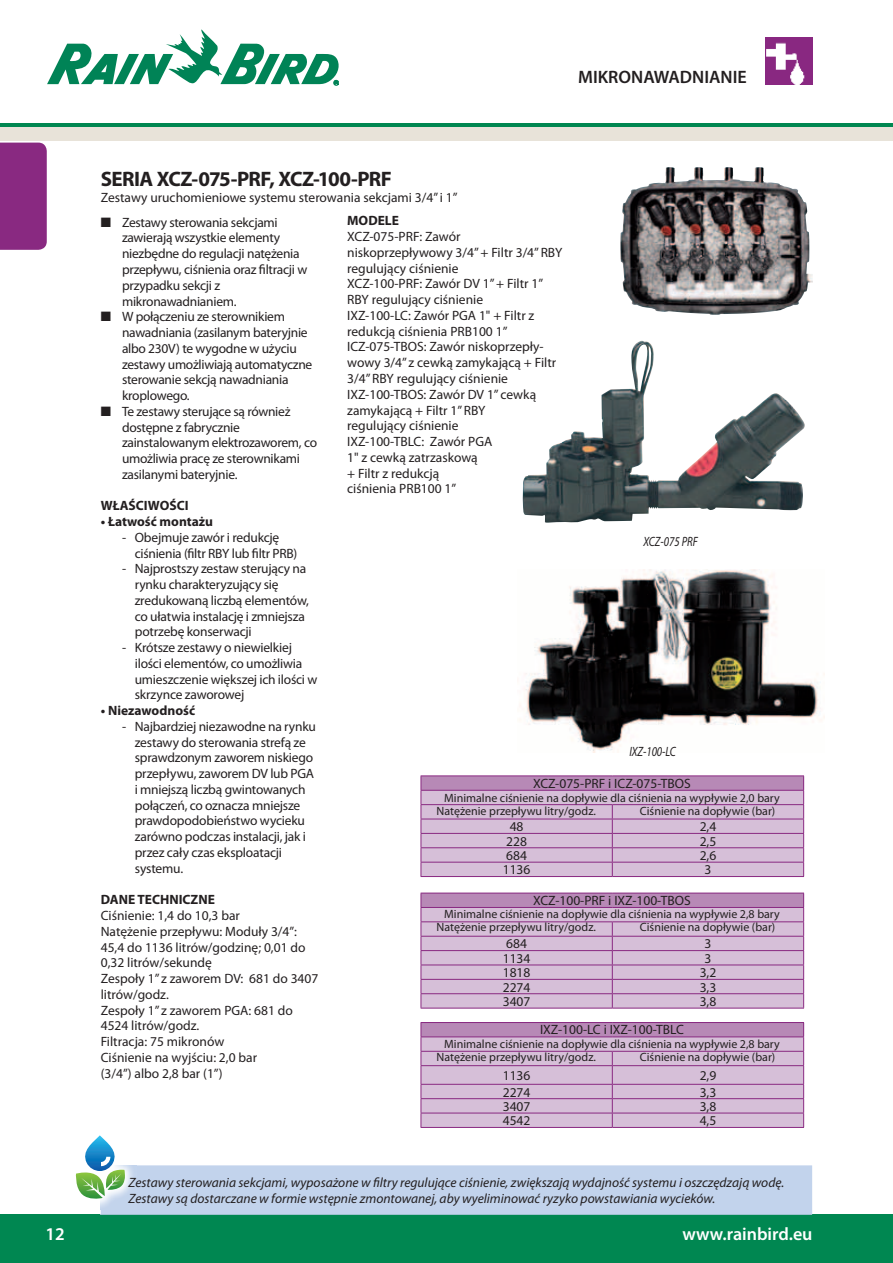
<style>
.page{position:relative;width:893px;height:1263px;background:#fff}
.page>*{position:absolute;margin:0;border:0;box-sizing:border-box;transform-origin:0 0}
.t1{font:700 21px "Myriad Pro";letter-spacing:-.035em;color:#231f20}
.t2{font:600 18px "Myriad Pro";color:#fff}
.t3{font:600 18px "Myriad Pro";color:#231f20}
.t4{font:13.5px/15.8px "Myriad Pro";letter-spacing:-.015em;color:#231f20}
.t5{font:italic 13.5px/15.8px "Myriad Pro";color:#231f20}
.t6{font:700 13.5px "Myriad Pro";color:#231f20}
.t7{font:italic 13.5px "Myriad Pro";color:#231f20;scale:.8 1}
.t8{font:12px/13.2px "Myriad Pro";color:#231f20}
</style>
<div class="page">
<div style="left:0;top:143px;width:47px;height:107px;background:#892981"></div>
<svg style="left:47px;top:29px;width:292px;height:57px"></svg>
<div style="left:0;top:123px;width:893px;height:5px;background:#008751"></div>
<div style="left:0;top:127px;width:893px;height:14px;background:#e8e3d9"></div>
<div style="left:0;top:1215px;width:893px;height:48px;background:#008751"></div>
<img style="left:766px;top:37px;width:46px;height:47px">
<img style="left:523px;top:341px;width:282px;height:182px">
<img style="left:620px;top:167px;width:185px;height:148px">
<svg style="left:75px;top:1135px;width:737px;height:80px"></svg>
<img style="left:520px;top:569px;width:298px;height:184px">
<hr style="left:421px;top:775px;width:191px;height:1px;background:#892981">
<hr style="left:612px;top:775px;width:192px;height:1px;background:#892981">
<svg style="left:421px;top:776px;width:383px;height:100px;background:#ccadcd"></svg>
<hr style="left:421px;top:876px;width:191px;height:1px;background:#892981">
<hr style="left:612px;top:876px;width:192px;height:1px;background:#892981">
<svg style="left:421px;top:893px;width:383px;height:115px;background:#ccadcd"></svg>
<hr style="left:421px;top:1008px;width:191px;height:1px;background:#892981">
<hr style="left:612px;top:1008px;width:192px;height:1px;background:#892981">
<hr style="left:421px;top:1022px;width:191px;height:1px;background:#892981">
<hr style="left:612px;top:1022px;width:192px;height:1px;background:#892981">
<svg style="left:421px;top:1023px;width:383px;height:104px;background:#cdaece"></svg>
<hr style="left:421px;top:1127px;width:191px;height:1px;background:#892981">
<hr style="left:612px;top:1127px;width:192px;height:1px;background:#892981">
<h2 class="t2" style="left:45px;top:1223px;width:21px">12</h2>
<h1 class="t1" style="left:101px;top:165px;width:293px">SERIA XCZ-075-PRF, XCZ-100-PRF</h1>
<p class="t4" style="left:101px;top:189px;width:358px">Zestawy uruchomieniowe systemu sterowania sekcjami 3/4’’ i 1’’</p>
<h2 class="t3" style="left:578px;top:65px;width:170px">MIKRONAWADNIANIE</h2>
<p class="t4" style="left:122px;top:214px;width:197px">Zestawy sterowania sekcjami zawierają wszystkie elementy niezbędne do regulacji natężenia przepływu, ciśnienia oraz filtracji w przypadku sekcji z mikronawadnianiem.<br>W połączeniu ze sterownikiem nawadniania (zasilanym bateryjnie albo 230V) te wygodne w użyciu zestawy umożliwiają automatyczne sterowanie sekcją nawadniania kroplowego.<br>Te zestawy sterujące są również dostępne z fabrycznie zainstalowanym elektrozaworem, co umożliwia pracę ze sterownikami zasilanymi bateryjnie.</p>
<p class="t6" style="left:101px;top:497px;width:89px">WŁAŚCIWOŚCI</p>
<p class="t6" style="left:101px;top:513px;width:114px">• Łatwość montażu</p>
<p class="t4" style="left:135px;top:529px;width:164px;text-indent:-13px">- Obejmuje zawór i redukcję ciśnienia (filtr RBY lub filtr PRB)</p>
<p class="t4" style="left:135px;top:561px;width:176px;text-indent:-13px">- Najprostszy zestaw sterujący na rynku charakteryzujący się zredukowaną liczbą elementów, co ułatwia instalację i zmniejsza potrzebę konserwacji</p>
<p class="t4" style="left:135px;top:639px;width:184px;text-indent:-13px">- Krótsze zestawy o niewielkiej ilości elementów, co umożliwia umieszczenie większej ich ilości w skrzynce zaworowej</p>
<p class="t6" style="left:101px;top:702px;width:96px">• Niezawodność</p>
<p class="t4" style="left:135px;top:718px;width:183px;text-indent:-13px">- Najbardziej niezawodne na rynku zestawy do sterowania strefą ze sprawdzonym zaworem niskiego przepływu, zaworem DV lub PGA i mniejszą liczbą gwintowanych połączeń, co oznacza mniejsze prawdopodobieństwo wycieku zarówno podczas instalacji, jak i przez cały czas eksploatacji systemu.</p>
<p class="t6" style="left:101px;top:891px;width:116px">DANE TECHNICZNE</p>
<p class="t4" style="left:101px;top:907px;width:219px">Ciśnienie: 1,4 do 10,3 bar<br>Natężenie przepływu: Moduły 3/4”:<br>45,4 do 1136 litrów/godzinę; 0,01 do<br>0,32 litrów/sekundę<br>Zespoły 1” z zaworem DV: 681 do 3407 litrów/godz.<br>Zespoły 1” z zaworem PGA: 681 do<br>4524 litrów/godz.<br>Filtracja: 75 mikronów<br>Ciśnienie na wyjściu: 2,0 bar<br>(3/4”) albo 2,8 bar (1”)</p>
<p class="t6" style="left:347px;top:212px;width:53px">MODELE</p>
<p class="t4" style="left:347px;top:229px;width:217px">XCZ-075-PRF: Zawór niskoprzepływowy 3/4” + Filtr 3/4” RBY regulujący ciśnienie<br>XCZ-100-PRF: Zawór DV 1” + Filtr 1”<br>RBY regulujący ciśnienie<br>IXZ-100-LC: Zawór PGA 1" + Filtr z redukcją ciśnienia PRB100 1”<br>ICZ-075-TBOS: Zawór niskoprzepły&shy;wowy 3/4” z cewką zamykającą + Filtr<br>3/4” RBY regulujący ciśnienie<br>IXZ-100-TBOS: Zawór DV 1” cewką zamykającą + Filtr 1” RBY<br>regulujący ciśnienie<br>IXZ-100-TBLC: Zawór PGA<br>1" z cewką zatrzaskową<br>+ Filtr z redukcją<br>ciśnienia PRB100 1”</p>
<p class="t7" style="left:644px;top:533px;width:69px">XCZ-075 PRF</p>
<p class="t7" style="left:629px;top:743px;width:60px">IXZ-100-LC</p>
<p class="t4" style="left:533px;top:775px;width:159px">XCZ-075-PRF i ICZ-075-TBOS</p>
<p class="t8" style="left:437px;top:790px;width:345px;line-height:13.8px;text-indent:7px">Minimalne ciśnienie na dopływie dla ciśnienia na wypływie 2,0 bary<br>Natężenie przepływu litry/godz.</p>
<p class="t8" style="left:640px;top:804px;width:137px">Ciśnienie na dopływie (bar)</p>
<p class="t4" style="left:510px;top:819px;width:15px">48</p>
<p class="t4" style="left:700px;top:819px;width:18px">2,4</p>
<p class="t4" style="left:506px;top:833px;width:22px">228</p>
<p class="t4" style="left:700px;top:833px;width:18px">2,5</p>
<p class="t4" style="left:506px;top:847px;width:22px">684</p>
<p class="t4" style="left:700px;top:847px;width:18px">2,6</p>
<p class="t4" style="left:503px;top:862px;width:29px">1136</p>
<p class="t4" style="left:704px;top:862px;width:8px">3</p>
<p class="t4" style="left:533px;top:892px;width:159px">XCZ-100-PRF i IXZ-100-TBOS</p>
<p class="t8" style="left:437px;top:907px;width:345px;text-indent:7px">Minimalne ciśnienie na dopływie dla ciśnienia na wypływie 2,8 bary<br>Natężenie przepływu litry/godz.</p>
<p class="t8" style="left:640px;top:921px;width:137px">Ciśnienie na dopływie (bar)</p>
<p class="t4" style="left:506px;top:936px;width:22px">684</p>
<p class="t4" style="left:704px;top:936px;width:8px">3</p>
<p class="t4" style="left:503px;top:950px;width:29px">1134</p>
<p class="t4" style="left:704px;top:950px;width:8px">3</p>
<p class="t4" style="left:503px;top:964px;width:29px">1818</p>
<p class="t4" style="left:700px;top:964px;width:18px">3,2</p>
<p class="t4" style="left:503px;top:979px;width:29px">2274</p>
<p class="t4" style="left:700px;top:979px;width:18px">3,3</p>
<p class="t4" style="left:503px;top:993px;width:29px">3407</p>
<p class="t4" style="left:700px;top:993px;width:18px">3,8</p>
<p class="t4" style="left:540px;top:1022px;width:145px">IXZ-100-LC i IXZ-100-TBLC</p>
<p class="t8" style="left:437px;top:1037px;width:345px;text-indent:7px">Minimalne ciśnienie na dopływie dla ciśnienia na wypływie 2,8 bary<br>Natężenie przepływu litry/godz.</p>
<p class="t8" style="left:640px;top:1050px;width:137px">Ciśnienie na dopływie (bar)</p>
<p class="t4" style="left:503px;top:1067px;width:29px">1136</p>
<p class="t4" style="left:700px;top:1067px;width:18px">2,9</p>
<p class="t4" style="left:503px;top:1084px;width:29px">2274</p>
<p class="t4" style="left:700px;top:1084px;width:18px">3,3</p>
<p class="t4" style="left:503px;top:1098px;width:29px">3407</p>
<p class="t4" style="left:700px;top:1098px;width:18px">3,8</p>
<p class="t4" style="left:503px;top:1113px;width:29px">4542</p>
<p class="t4" style="left:700px;top:1113px;width:18px">4,5</p>
<p class="t5" style="left:128px;top:1174px;width:657px">Zestawy sterowania sekcjami, wyposażone w filtry regulujące ciśnienie, zwiększają wydajność systemu i oszczędzają wodę.<br>Zestawy są dostarczane w formie wstępnie zmontowanej, aby wyeliminować ryzyko powstawiania wycieków.</p>
<h2 class="t2" style="left:682px;top:1220px;width:132px">www.rainbird.eu</h2>
</div>
